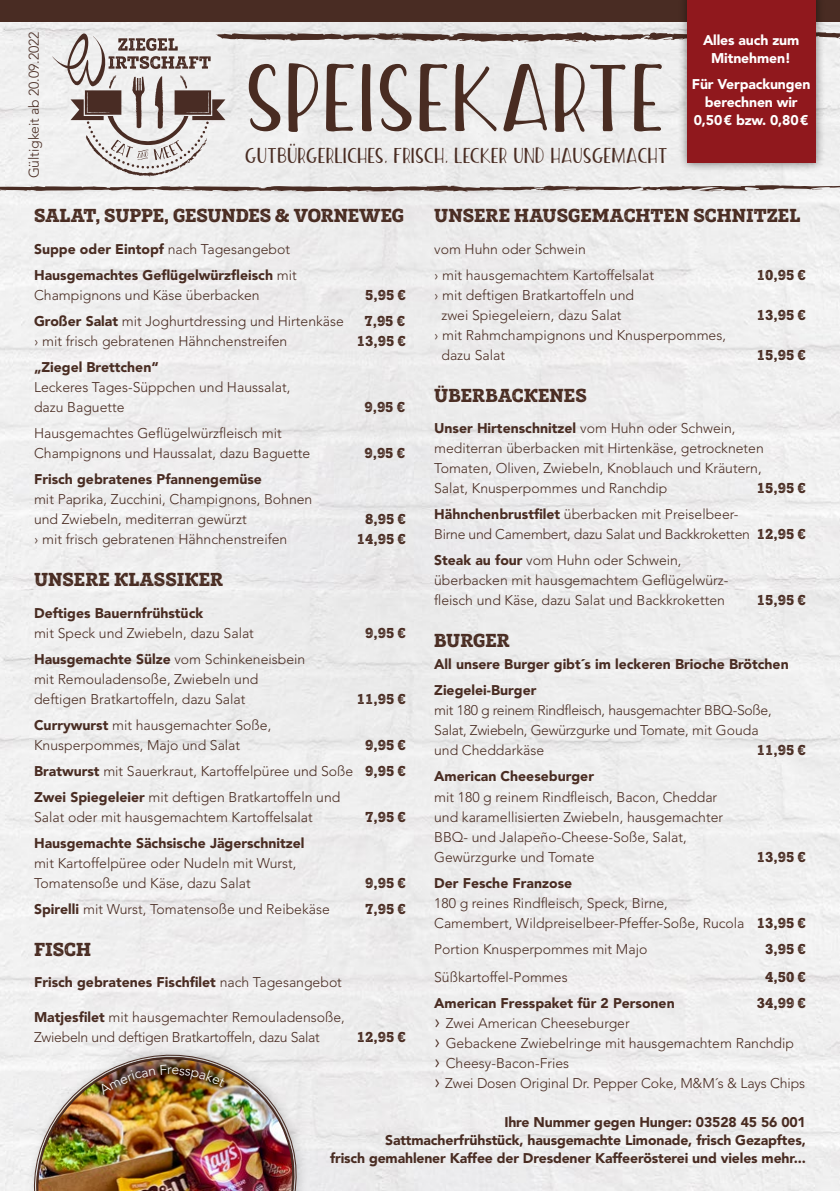
<style>
.page{position:relative;width:840px;height:1191px;background:#fff}
.page>*{position:absolute;margin:0;border:0;box-sizing:border-box;transform-origin:0 0}
.t1{font:67.4px "The Salvador Condensed";color:#492c22}
.t2{font:18px "Posterizer KG Rough";color:#492c22}
.t3{font:15.2px "The Salvador Condensed";color:#492c22}
.t4{font:300 14px/20px "Avenir LT Std";color:#492c22}
.t5{font:900 14px/26px "Avenir LT Std";color:#492c22}
.t6{font:300 14px/20px "Avenir LT Std";letter-spacing:-.02em;color:#492c22}
.t7{font:14px "Posterizer KG Rough";color:#492c22}
.t8{font:900 14px/18px "Avenir LT Std";letter-spacing:-.01em;color:#fff;text-align:center}
.s1{font-weight:300}
.s2{font-weight:900}
.s3{font-family:"Posterizer KG Rough";font-weight:400}
.s4{font-size:20px}
</style>
<div class="page">
<div style="left:0;top:21px;width:839px;height:1170px;background:#eee"></div>
<div style="left:0;top:0;width:839px;height:21px;background:#492c23"></div>
<svg style="left:0;top:185px;width:839px;height:7px"></svg>
<svg style="left:52px;top:31px;width:787px;height:146px"></svg>
<div style="left:25px;top:1043px;width:284px;height:148px;background:#eee"></div>
<svg style="left:16px;top:1050px;width:298px;height:141px"></svg>
<img style="left:20px;top:1051px;width:291px;height:140px">
<div style="left:90px;top:1052px;width:145px;height:53px;background:#000;opacity:.75"></div>
<div style="left:677px;top:0;width:148px;height:173px;background:#000;opacity:.5"></div>
<div style="left:686px;top:0;width:129px;height:162px;background:#90181d"></div>
<img style="left:98px;top:1064px;width:127px;height:31px">
<p class="t4" style="left:24px;top:178px;width:148px;rotate:-90deg">Gültigkeit ab 20.09.2022</p>
<p class="t8" style="left:702px;top:31px;width:98px">Alles auch zum<br>Mitnehmen!</p>
<h1 class="t1" style="left:246px;top:69px;width:422px">SPEISEKARTE</h1>
<p class="t3" style="left:245px;top:149px;width:424px">GUTBÜRGERLICHES, FRISCH, LECKER UND HAUSGEMACHT</p>
<p class="t8" style="left:691px;top:75px;width:120px">Für Verpackungen berechnen wir<br>0,50€ bzw. 0,80€</p>
<p class="t2" style="left:434px;top:204px;width:367px">UNSERE HAUSGEMACHTEN SCHNITZEL</p>
<p class="t4" style="left:434px;top:236px;width:221px;line-height:26px">vom Huhn oder Schwein<br>› mit hausgemachtem Kartoffelsalat</p>
<p class="t2" style="left:34px;top:204px;width:371px">SALAT, SUPPE, GESUNDES &amp; VORNEWEG</p>
<p class="t5" style="left:34px;top:236px;width:264px">Suppe oder Eintopf <span class="s1">nach Tagesangebot<br></span>Hausgemachtes Geflügelwürzfleisch <span class="s1">mit</span></p>
<p class="t4" style="left:34px;top:285px;width:227px">Champignons und Käse überbacken</p>
<p class="t7" style="left:365px;top:286px;width:42px">5,95 €</p>
<p class="t4" style="left:34px;top:311px;width:311px"><span class="s2">Großer Salat</span> mit Joghurtdressing und Hirtenkäse</p>
<p class="t7" style="left:364px;top:312px;width:42px">7,95 €</p>
<p class="t4" style="left:34px;top:331px;width:255px">› mit frisch gebratenen Hähnchenstreifen</p>
<p class="t7" style="left:356px;top:332px;width:50px">13,95 €</p>
<p class="t5" style="left:34px;top:354px;width:126px">„Ziegel Brettchen“</p>
<p class="t4" style="left:34px;top:377px;width:257px">Leckeres Tages-Süppchen und Haussalat, dazu Baguette</p>
<p class="t7" style="left:756px;top:266px;width:50px">10,95 €</p>
<p class="t4" style="left:434px;top:285px;width:201px;text-align:center">› mit deftigen Bratkartoffeln und zwei Spiegeleiern, dazu Salat</p>
<p class="t7" style="left:756px;top:306px;width:50px">13,95 €</p>
<p class="t4" style="left:441px;top:325px;width:286px;text-indent:-7px">› mit Rahmchampignons und Knusperpommes, dazu Salat</p>
<p class="t7" style="left:756px;top:346px;width:50px">15,95 €</p>
<p class="t2" style="left:434px;top:384px;width:154px">ÜBERBACKENES</p>
<p class="t4" style="left:434px;top:418px;width:331px"><span class="s2">Unser Hirtenschnitzel</span> vom Huhn oder Schwein, mediterran überbacken mit Hirtenkäse, getrockneten Tomaten, Oliven, Zwiebeln, Knoblauch und Kräutern, Salat, Knusperpommes und Ranchdip</p>
<p class="t7" style="left:364px;top:398px;width:42px">9,95 €</p>
<p class="t4" style="left:34px;top:423px;width:277px">Hausgemachtes Geflügelwürzfleisch mit<br>Champignons und Haussalat, dazu Baguette</p>
<p class="t7" style="left:364px;top:444px;width:42px">9,95 €</p>
<p class="t5" style="left:34px;top:466px;width:229px">Frisch gebratenes Pfannengemüse</p>
<p class="t4" style="left:34px;top:489px;width:280px">mit Paprika, Zucchini, Champignons, Bohnen und Zwiebeln, mediterran gewürzt</p>
<p class="t7" style="left:756px;top:479px;width:50px">15,95 €</p>
<p class="t6" style="left:434px;top:504px;width:373px"><span class="s2">Hähnchenbrustfilet</span> überbacken mit Preiselbeer-<br>Birne und Camembert, dazu Salat und Backkroketten <span class="s3">12,95 €</span></p>
<p class="t4" style="left:434px;top:550px;width:296px"><span class="s2">Steak au four</span> vom Huhn oder Schwein, überbacken mit hausgemachtem Geflügelwürz&shy;fleisch und Käse, dazu Salat und Backkroketten</p>
<p class="t7" style="left:365px;top:510px;width:42px">8,95 €</p>
<p class="t4" style="left:34px;top:529px;width:255px">› mit frisch gebratenen Hähnchenstreifen</p>
<p class="t7" style="left:356px;top:530px;width:50px">14,95 €</p>
<p class="t2" style="left:34px;top:568px;width:191px">UNSERE KLASSIKER</p>
<p class="t5" style="left:34px;top:599px;width:171px">Deftiges Bauernfrühstück</p>
<p class="t4" style="left:34px;top:623px;width:221px">mit Speck und Zwiebeln, dazu Salat</p>
<p class="t7" style="left:365px;top:623px;width:42px">9,95 €</p>
<p class="t4" style="left:34px;top:649px;width:272px"><span class="s2">Hausgemachte Sülze</span> vom Schinkeneisbein mit Remouladensoße, Zwiebeln und deftigen Bratkartoffeln, dazu Salat</p>
<p class="t7" style="left:756px;top:591px;width:50px">15,95 €</p>
<p class="t2" style="left:434px;top:629px;width:77px">BURGER</p>
<p class="t5" style="left:434px;top:651px;width:356px">All unsere Burger gibt´s im leckeren Brioche Brötchen<br>Ziegelei-Burger</p>
<p class="t6" style="left:434px;top:700px;width:339px">mit 180 g reinem Rindfleisch, hausgemachter BBQ-Soße,<br>Salat, Zwiebeln, Gewürzgurke und Tomate, mit Gouda und Cheddarkäse</p>
<p class="t7" style="left:356px;top:689px;width:50px">11,95 €</p>
<p class="t4" style="left:34px;top:715px;width:239px"><span class="s2">Currywurst</span> mit hausgemachter Soße,<br>Knusperpommes, Majo und Salat</p>
<p class="t7" style="left:365px;top:735px;width:42px">9,95 €</p>
<p class="t4" style="left:34px;top:758px;width:373px;line-height:26px"><span class="s2">Bratwurst</span> mit Sauerkraut, Kartoffelpüree und Soße <span class="s3">9,95 €<br></span><span class="s2">Zwei Spiegeleier</span> mit deftigen Bratkartoffeln und</p>
<p class="t4" style="left:34px;top:807px;width:280px">Salat oder mit hausgemachtem Kartoffelsalat</p>
<p class="t7" style="left:365px;top:807px;width:42px">7,95 €</p>
<p class="t5" style="left:34px;top:829px;width:272px">Hausgemachte Sächsische Jägerschnitzel</p>
<p class="t4" style="left:34px;top:853px;width:264px">mit Kartoffelpüree oder Nudeln mit Wurst,<br>Tomatensoße und Käse, dazu Salat</p>
<p class="t7" style="left:756px;top:741px;width:50px">11,95 €</p>
<p class="t5" style="left:434px;top:763px;width:161px">American Cheeseburger</p>
<p class="t4" style="left:434px;top:786px;width:290px">mit 180 g reinem Rindfleisch, Bacon, Cheddar und karamellisierten Zwiebeln, hausgemachter BBQ- und Jalapeño-Cheese-Soße, Salat, Gewürzgurke und Tomate</p>
<p class="t7" style="left:756px;top:847px;width:50px">13,95 €</p>
<p class="t5" style="left:434px;top:869px;width:139px">Der Fesche Franzose</p>
<p class="t4" style="left:434px;top:892px;width:373px">180 g reines Rindfleisch, Speck, Birne,<br>Camembert, Wildpreiselbeer-Pfeffer-Soße, Rucola <span class="s3">13,95 €</span></p>
<p class="t4" style="left:434px;top:938px;width:214px">Portion Knusperpommes mit Majo</p>
<p class="t7" style="left:764px;top:939px;width:42px">3,95 €</p>
<p class="t4" style="left:434px;top:966px;width:135px">Süßkartoffel-Pommes</p>
<p class="t7" style="left:764px;top:967px;width:42px">4,50 €</p>
<p class="t5" style="left:434px;top:989px;width:242px">American Fresspaket für 2 Personen</p>
<p class="t7" style="left:756px;top:993px;width:50px">34,99 €</p>
<p class="t4" style="left:434px;top:1012px;width:372px"><span class="s4">›</span> Zwei American Cheeseburger<br><span class="s4">›</span> Gebackene Zwiebelringe mit hausgemachtem Ranchdip<br><span class="s4">›</span> Cheesy-Bacon-Fries<br><span class="s4">›</span> Zwei Dosen Original Dr. Pepper Coke, M&amp;M´s &amp; Lays Chips</p>
<p class="t5" style="left:330px;top:1112px;width:477px;line-height:18px;text-align:right">Ihre Nummer gegen Hunger: 03528 45 56 001<br>Sattmacherfrühstück, hausgemachte Limonade, frisch Gezapftes,<br>frisch gemahlener Kaffee der Dresdener Kaffeerösterei und vieles mehr...</p>
<p class="t7" style="left:365px;top:873px;width:42px">9,95 €</p>
<p class="t4" style="left:34px;top:899px;width:297px"><span class="s2">Spirelli</span> mit Wurst, Tomatensoße und Reibekäse</p>
<p class="t7" style="left:365px;top:899px;width:42px">7,95 €</p>
<p class="t2" style="left:34px;top:938px;width:59px">FISCH</p>
<p class="t5" style="left:34px;top:969px;width:309px">Frisch gebratenes Fischfilet <span class="s1">nach Tagesangebot</span></p>
<p class="t6" style="left:34px;top:1007px;width:312px"><span class="s2">Matjesfilet</span> mit hausgemachter Remouladensoße,<br>Zwiebeln und deftigen Bratkartoffeln, dazu Salat</p>
<p class="t7" style="left:356px;top:1028px;width:50px">12,95 €</p>
</div>
